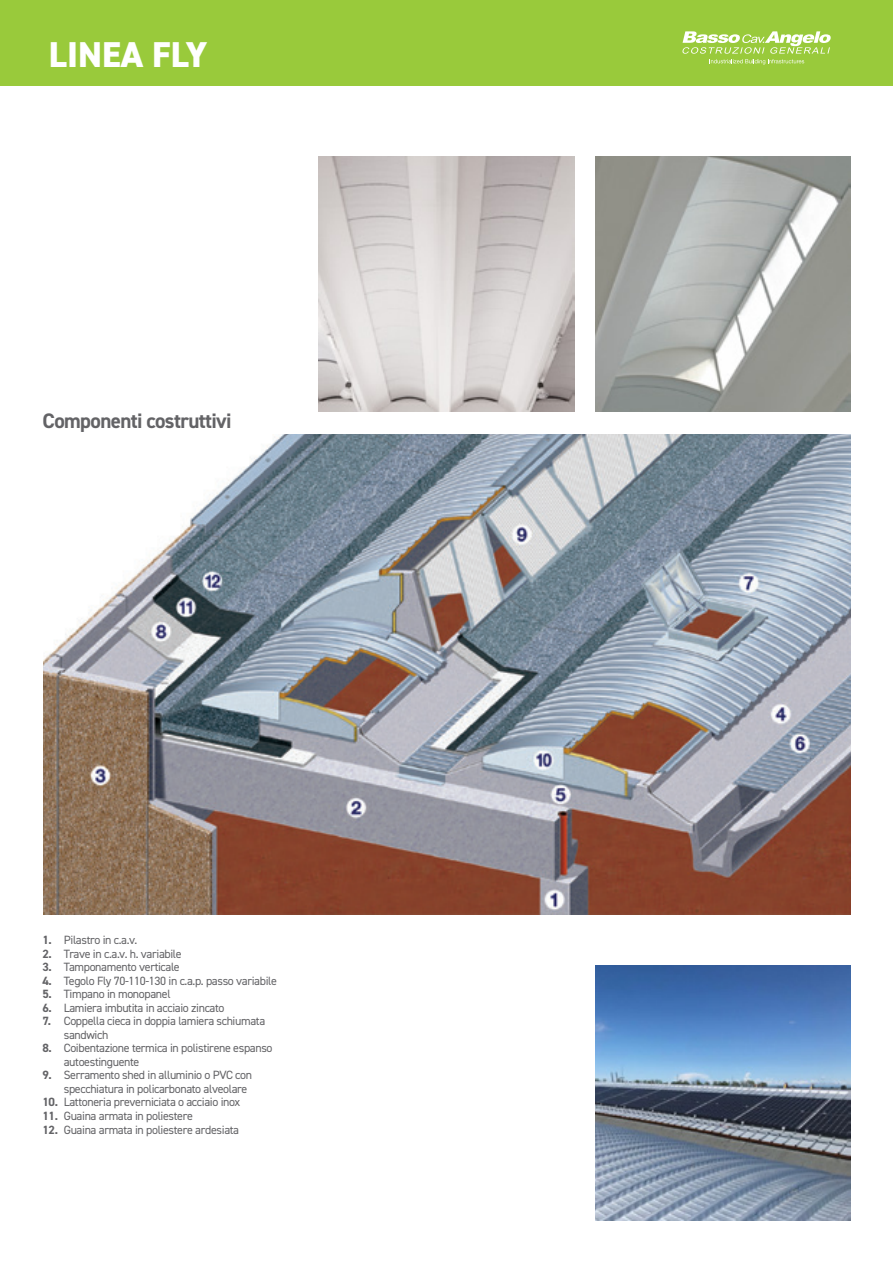
<style>
.page{position:relative;width:893px;height:1263px;background:#fff}
.page>*{position:absolute;margin:0;border:0;box-sizing:border-box;transform-origin:0 0}
.t1{font:800 36px "DIN2014";color:#fff}
.t2{font:700 21px "DIN2014";letter-spacing:-.03em;color:#636366}
.t3{font:12px/13.5px "DIN2014";letter-spacing:-.03em;color:#636366}
.s1{font-weight:700}
</style>
<div class="page">
<div style="left:0;top:0;width:893px;height:85px;background:#99ca3b"></div>
<img style="left:319px;top:156px;width:255px;height:255px">
<svg style="left:682px;top:31px;width:149px;height:34px"></svg>
<img style="left:44px;top:435px;width:806px;height:480px">
<img style="left:595px;top:965px;width:255px;height:255px">
<img style="left:595px;top:156px;width:255px;height:256px">
<p class="t1" style="left:49px;top:31px;width:160px">LINEA FLY</p>
<p class="t2" style="left:43px;top:406px;width:191px">Componenti costruttivi</p>
<p class="t3" style="left:43px;top:933px;width:96px"><span class="s1">1.</span> Pilastro in c.a.v.</p>
<p class="t3" style="left:43px;top:947px;width:141px"><span class="s1">2.</span> Trave in c.a.v. h. variabile</p>
<p class="t3" style="left:43px;top:960px;width:139px"><span class="s1">3.</span> Tamponamento verticale</p>
<p class="t3" style="left:43px;top:974px;width:236px"><span class="s1">4.</span> Tegolo Fly 70-110-130 in c.a.p. passo variabile</p>
<p class="t3" style="left:43px;top:987px;width:130px"><span class="s1">5.</span> Timpano in monopanel</p>
<p class="t3" style="left:43px;top:1001px;width:183px"><span class="s1">6.</span> Lamiera imbutita in acciaio zincato</p>
<p class="t3" style="left:64px;top:1014px;width:203px;text-indent:-21px"><span class="s1">7.</span> Coppella cieca in doppia lamiera schiumata sandwich</p>
<p class="t3" style="left:64px;top:1041px;width:210px;text-indent:-21px"><span class="s1">8.</span> Coibentazione termica in polistirene espanso autoestinguente</p>
<p class="t3" style="left:64px;top:1068px;width:190px;text-indent:-21px"><span class="s1">9.</span> Serramento shed in alluminio o PVC con specchiatura in policarbonato alveolare</p>
<p class="t3" style="left:43px;top:1095px;width:199px"><span class="s1">10.</span> Lattoneria preverniciata o acciaio inox</p>
<p class="t3" style="left:43px;top:1109px;width:152px"><span class="s1">11.</span> Guaina armata in poliestere</p>
<p class="t3" style="left:43px;top:1122px;width:198px"><span class="s1">12.</span> Guaina armata in poliestere ardesiata</p>
</div>
